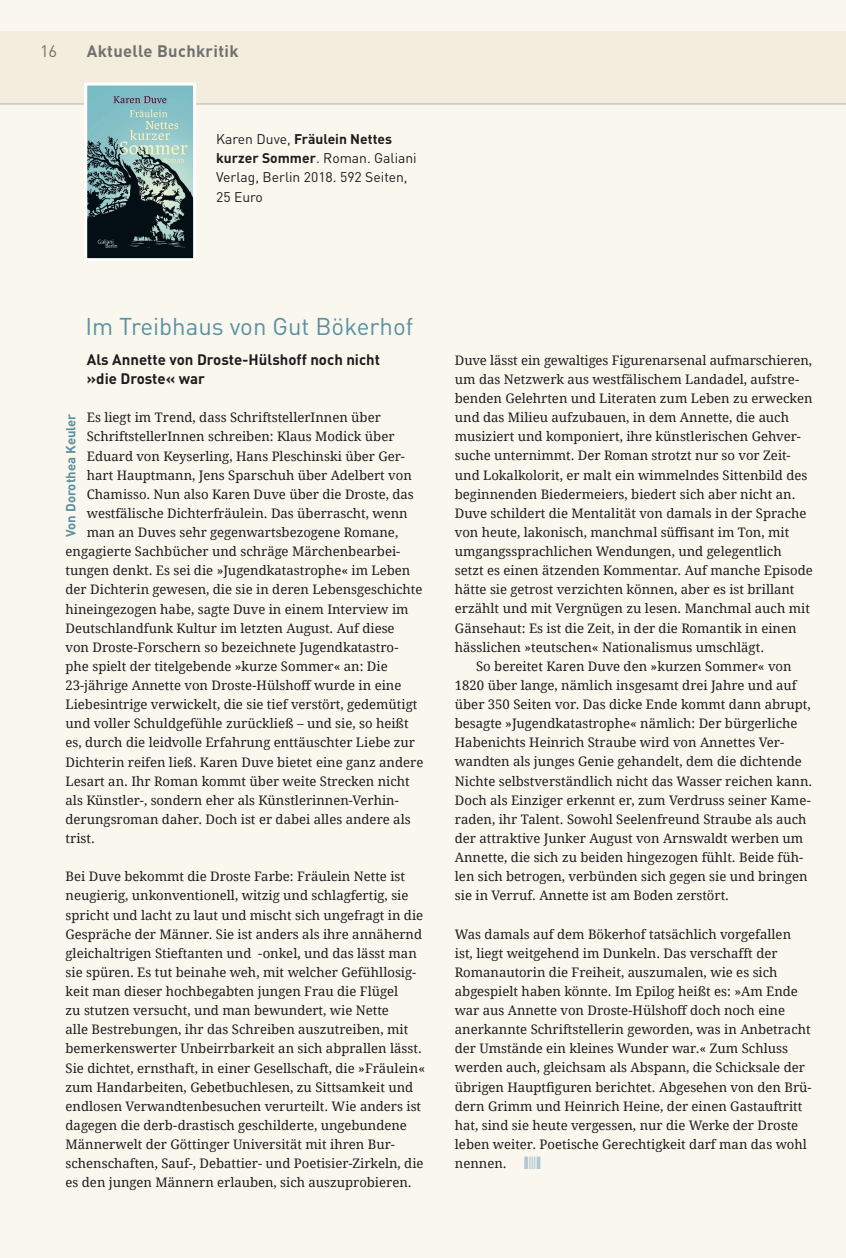
<style>
.page{position:relative;width:846px;height:1258px;background:#fff}
.page>*{position:absolute;margin:0;border:0;box-sizing:border-box;transform-origin:0 0}
.t1{font:24px "DINOT";color:#5b91a0}
.t2{font:700 16.5px "DINOT";letter-spacing:.02em;color:#70706f}
.t3{font:16.5px "DINOT";color:#70706f}
.t4{font:700 15px/19.2px "DINOT";color:#1d1d1b}
.t5{font:13.8px/19px "DINOT";color:#1d1d1b}
.t6{font:13.2px/19px "Droid Serif";color:#1d1d1b}
.t7{font:700 13.2px "DINOT";color:#5b91a0}
.s1{font-weight:700}
</style>
<div class="page">
<div style="left:0;top:0;width:845px;height:1258px;background:#faf7ef"></div>
<div style="left:0;top:32px;width:845px;height:72px;background:#f3edde"></div>
<hr style="left:0;top:104px;width:845px;height:1px;background:#b2b2b2">
<img style="left:88px;top:87px;width:104px;height:170px">
<div style="left:84px;top:83px;width:112px;height:178px;border:3px solid #fff"></div>
<p class="t3" style="left:40px;top:40px;width:19px">16</p>
<p class="t2" style="left:87px;top:40px;width:153px">Aktuelle Buchkritik</p>
<p class="t5" style="left:216px;top:129px;width:202px">Karen Duve, <span class="s1">Fräulein Nettes kurzer Sommer</span>. Roman. Galiani<br>Verlag, Berlin 2018. 592 Seiten,<br>25 Euro</p>
<h1 class="t1" style="left:85px;top:310px;width:329px">Im Treibhaus von Gut Bökerhof</h1>
<p class="t4" style="left:87px;top:349px;width:295px">Als Annette von Droste-Hülshoff noch nicht »die Droste« war</p>
<p class="t6" style="left:87px;top:408px;width:295px">Es liegt im Trend, dass SchriftstellerInnen über</p>
<p class="t6" style="left:87px;top:427px;width:309px">SchriftstellerInnen schreiben: Klaus Modick über</p>
<p class="t6" style="left:87px;top:446px;width:319px">Eduard von Keyserling, Hans Pleschinski über Ger-</p>
<p class="t6" style="left:87px;top:465px;width:326px">hart Hauptmann, Jens Sparschuh über Adelbert von</p>
<p class="t6" style="left:87px;top:485px;width:328px">Chamisso. Nun also Karen Duve über die Droste, das</p>
<p class="t6" style="left:87px;top:504px;width:322px">westfälische Dichterfräulein. Das überrascht, wenn</p>
<p class="t6" style="left:87px;top:523px;width:313px">man an Duves sehr gegenwartsbezogene Romane,</p>
<p class="t6" style="left:66px;top:542px;width:336px">engagierte Sachbücher und schräge Märchenbearbei-</p>
<p class="t6" style="left:66px;top:561px;width:346px">tungen denkt. Es sei die »Jugendkatastrophe« im Leben</p>
<p class="t6" style="left:66px;top:580px;width:358px">der Dichterin gewesen, die sie in deren Lebensgeschichte</p>
<p class="t6" style="left:66px;top:599px;width:344px">hineingezogen habe, sagte Duve in einem Interview im</p>
<p class="t6" style="left:66px;top:618px;width:330px">Deutschlandfunk Kultur im letzten August. Auf diese</p>
<p class="t6" style="left:66px;top:638px;width:334px">von Droste-Forschern so bezeichnete Jugendkatastro-</p>
<p class="t6" style="left:66px;top:657px;width:323px">phe spielt der titelgebende »kurze Sommer« an: Die</p>
<p class="t6" style="left:66px;top:676px;width:337px">23-jährige Annette von Droste-Hülshoff wurde in eine</p>
<p class="t6" style="left:66px;top:695px;width:353px">Liebesintrige verwickelt, die sie tief verstört, gedemütigt</p>
<p class="t6" style="left:66px;top:714px;width:344px">und voller Schuldgefühle zurückließ – und sie, so heißt</p>
<p class="t6" style="left:66px;top:733px;width:351px">es, durch die leidvolle Erfahrung enttäuschter Liebe zur</p>
<p class="t6" style="left:66px;top:752px;width:359px">Dichterin reifen ließ. Karen Duve bietet eine ganz andere</p>
<p class="t6" style="left:66px;top:771px;width:346px">Lesart an. Ihr Roman kommt über weite Strecken nicht</p>
<p class="t6" style="left:66px;top:791px;width:335px">als Künstler-, sondern eher als Künstlerinnen-Verhin-</p>
<p class="t6" style="left:66px;top:810px;width:346px">derungsroman daher. Doch ist er dabei alles andere als</p>
<p class="t6" style="left:66px;top:829px;width:31px">trist.</p>
<p class="t6" style="left:66px;top:867px;width:361px">Bei Duve bekommt die Droste Farbe: Fräulein Nette ist neugierig, unkonventionell, witzig und schlagfertig, sie spricht und lacht zu laut und mischt sich ungefragt in die Gespräche der Männer. Sie ist anders als ihre annähernd gleichaltrigen Stieftanten und -onkel, und das lässt man sie spüren. Es tut beinahe weh, mit welcher Gefühllosig&shy;keit man dieser hochbegabten jungen Frau die Flügel<br>zu stutzen versucht, und man bewundert, wie Nette<br>alle Bestrebungen, ihr das Schreiben auszutreiben, mit bemerkenswerter Unbeirrbarkeit an sich abprallen lässt.<br>Sie dichtet, ernsthaft, in einer Gesellschaft, die »Fräulein« zum Handarbeiten, Gebetbuchlesen, zu Sittsamkeit und endlosen Verwandtenbesuchen verurteilt. Wie anders ist dagegen die derb-drastisch geschilderte, ungebundene Männerwelt der Göttinger Universität mit ihren Bur&shy;schenschaften, Sauf-, Debattier- und Poetisier-Zirkeln, die es den jungen Männern erlauben, sich auszuprobieren.</p>
<p class="t7" style="left:62px;top:537px;width:125px;rotate:-90deg">Von Dorothea Keuler</p>
<p class="t6" style="left:455px;top:351px;width:359px">Duve lässt ein gewaltiges Figurenarsenal aufmarschieren,</p>
<p class="t6" style="left:455px;top:370px;width:346px">um das Netzwerk aus westfälischem Landadel, aufstre-</p>
<p class="t6" style="left:455px;top:389px;width:359px">benden Gelehrten und Literaten zum Leben zu erwecken</p>
<p class="t6" style="left:455px;top:408px;width:335px">und das Milieu aufzubauen, in dem Annette, die auch</p>
<p class="t6" style="left:455px;top:427px;width:347px">musiziert und komponiert, ihre künstlerischen Gehver-</p>
<p class="t6" style="left:455px;top:446px;width:337px">suche unternimmt. Der Roman strotzt nur so vor Zeit-</p>
<p class="t6" style="left:455px;top:465px;width:354px">und Lokalkolorit, er malt ein wimmelndes Sittenbild des</p>
<p class="t6" style="left:455px;top:484px;width:342px">beginnenden Biedermeiers, biedert sich aber nicht an.</p>
<p class="t6" style="left:455px;top:504px;width:353px">Duve schildert die Mentalität von damals in der Sprache</p>
<p class="t6" style="left:455px;top:523px;width:336px">von heute, lakonisch, manchmal süffisant im Ton, mit</p>
<p class="t6" style="left:455px;top:542px;width:328px">umgangssprachlichen Wendungen, und gelegentlich</p>
<p class="t6" style="left:455px;top:561px;width:359px">setzt es einen ätzenden Kommentar. Auf manche Episode</p>
<p class="t6" style="left:455px;top:580px;width:341px">hätte sie getrost verzichten können, aber es ist brillant</p>
<p class="t6" style="left:455px;top:599px;width:356px">erzählt und mit Vergnügen zu lesen. Manchmal auch mit</p>
<p class="t6" style="left:455px;top:618px;width:343px">Gänsehaut: Es ist die Zeit, in der die Romantik in einen</p>
<p class="t6" style="left:455px;top:637px;width:310px">hässlichen »teutschen« Nationalismus umschlägt.</p>
<p class="t6" style="left:476px;top:657px;width:317px">So bereitet Karen Duve den »kurzen Sommer« von</p>
<p class="t6" style="left:455px;top:676px;width:343px">1820 über lange, nämlich insgesamt drei Jahre und auf</p>
<p class="t6" style="left:455px;top:695px;width:357px">über 350 Seiten vor. Das dicke Ende kommt dann abrupt,</p>
<p class="t6" style="left:455px;top:714px;width:344px">besagte »Jugendkatastrophe« nämlich: Der bürgerliche</p>
<p class="t6" style="left:455px;top:733px;width:330px">Habenichts Heinrich Straube wird von Annettes Ver-</p>
<p class="t6" style="left:455px;top:752px;width:348px">wandten als junges Genie gehandelt, dem die dichtende</p>
<p class="t6" style="left:455px;top:771px;width:359px">Nichte selbstverständlich nicht das Wasser reichen kann.</p>
<p class="t6" style="left:455px;top:790px;width:357px">Doch als Einziger erkennt er, zum Verdruss seiner Kame-</p>
<p class="t6" style="left:455px;top:810px;width:353px">raden, ihr Talent. Sowohl Seelenfreund Straube als auch</p>
<p class="t6" style="left:455px;top:829px;width:350px">der attraktive Junker August von Arnswaldt werben um</p>
<p class="t6" style="left:455px;top:848px;width:349px">Annette, die sich zu beiden hingezogen fühlt. Beide füh-</p>
<p class="t6" style="left:455px;top:867px;width:354px">len sich betrogen, verbünden sich gegen sie und bringen</p>
<p class="t6" style="left:455px;top:886px;width:275px">sie in Verruf. Annette ist am Boden zerstört.</p>
<p class="t6" style="left:455px;top:924px;width:358px">Was damals auf dem Bökerhof tatsächlich vorgefallen ist, liegt weitgehend im Dunkeln. Das verschafft der Romanautorin die Freiheit, auszumalen, wie es sich abgespielt haben könnte. Im Epilog heißt es: »Am Ende war aus Annette von Droste-Hülshoff doch noch eine anerkannte Schriftstellerin geworden, was in Anbetracht der Umstände ein kleines Wunder war.« Zum Schluss werden auch, gleichsam als Abspann, die Schicksale der übrigen Hauptfiguren berichtet. Abgesehen von den Brü&shy;dern Grimm und Heinrich Heine, der einen Gastauftritt hat, sind sie heute vergessen, nur die Werke der Droste leben weiter. Poetische Gerechtigkeit darf man das wohl nennen.</p>
</div>
